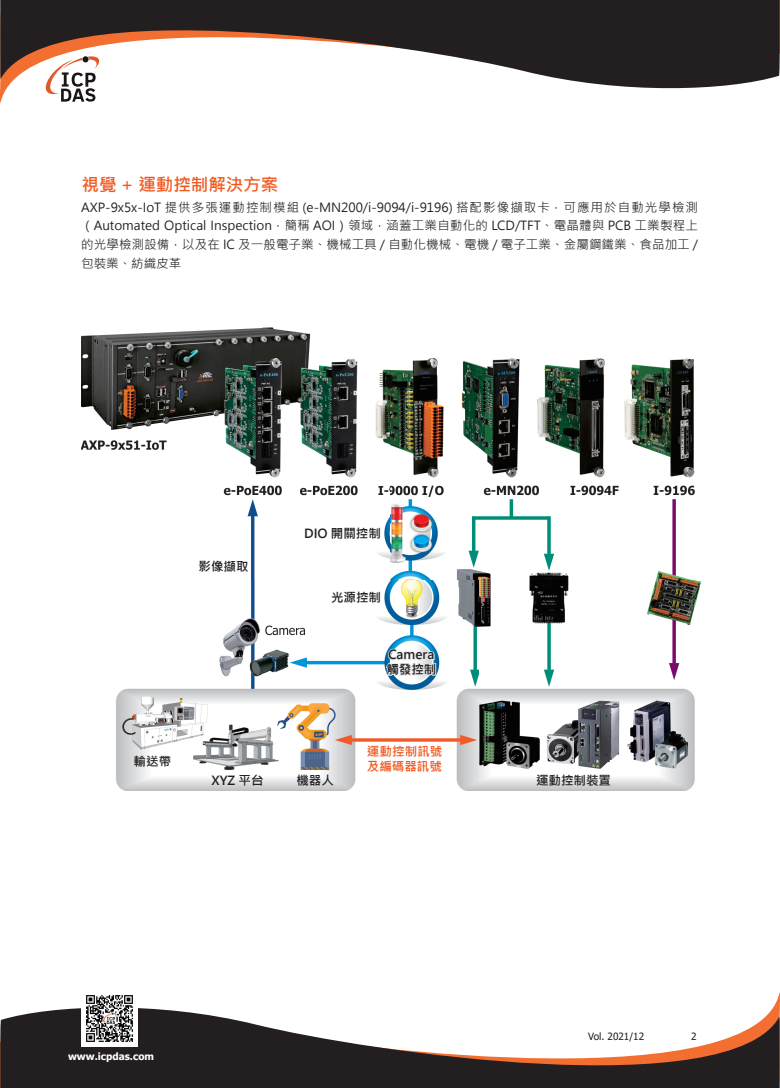
<style>
.page{position:relative;width:780px;height:1088px;background:#fff}
.page>*{position:absolute;margin:0;border:0;box-sizing:border-box;transform-origin:0 0}
.t1{font:700 17.5px "Microsoft Jheng Hei";color:#f15921}
.t2{font:12.5px/18.8px "Microsoft Jheng Hei";letter-spacing:.01em;color:#231f20;text-align:justify}
.t3{font:700 12.5px/15px "Microsoft Jheng Hei";color:#231f20}
.t4{font:700 12.5px/15px "Microsoft Jheng Hei";letter-spacing:.005em;color:#f15921}
.t5{font:700 10px "Tahoma";color:#fff}
.t6{font:10px "Tahoma";color:#231f20}
</style>
<div class="page">
<svg style="left:0;top:1000px;width:779px;height:88px;fill:#231f20"></svg>
<svg style="left:0;top:0;width:779px;height:95px;fill:#231f20"></svg>
<svg style="left:46px;top:56px;width:53px;height:46px"></svg>
<img style="left:81px;top:995px;width:56px;height:51px">
<img style="left:81px;top:328px;width:619px;height:462px">
<svg style="left:384px;top:648px;width:53px;height:30px"></svg>
<h1 class="t1" style="left:81px;top:174px;width:198px">視覺 + 運動控制解決方案</h1>
<p class="t2" style="left:81px;top:198px;width:618px">AXP-9x5x-IoT 提供多張運動控制模組 (e-MN200/i-9094/i-9196) 搭配影像擷取卡，可應用於自動光學檢測（Automated Optical Inspection，簡稱 AOI）領域，涵蓋工業自動化的 LCD/TFT、電晶體與 PCB 工業製程上的光學檢測設備，以及在 IC 及一般電子業、機械工具 / 自動化機械、電機 / 電子工業、金屬鋼鐵業、食品加工 /包裝業、紡織皮革</p>
<p class="t3" style="left:134px;top:754px;width:39px">輸送帶</p>
<p class="t3" style="left:198px;top:559px;width:51px">影像擷取</p>
<p class="t3" style="left:304px;top:526px;width:78px">DIO 開關控制</p>
<p class="t3" style="left:331px;top:590px;width:51px">光源控制</p>
<p class="t3" style="left:386px;top:647px;width:51px">Camera觸發控制</p>
<p class="t4" style="left:367px;top:743px;width:77px">運動控制訊號及編碼器訊號</p>
<p class="t3" style="left:212px;top:773px;width:53px">XYZ 平台</p>
<p class="t3" style="left:296px;top:773px;width:39px">機器人</p>
<p class="t3" style="left:536px;top:773px;width:76px">運動控制裝置</p>
<p class="t5" style="left:68px;top:1049px;width:87px">www.icpdas.com</p>
<p class="t6" style="left:588px;top:1029px;width:57px">Vol. 2021/12</p>
<p class="t6" style="left:691px;top:1029px;width:7px">2</p>
</div>
